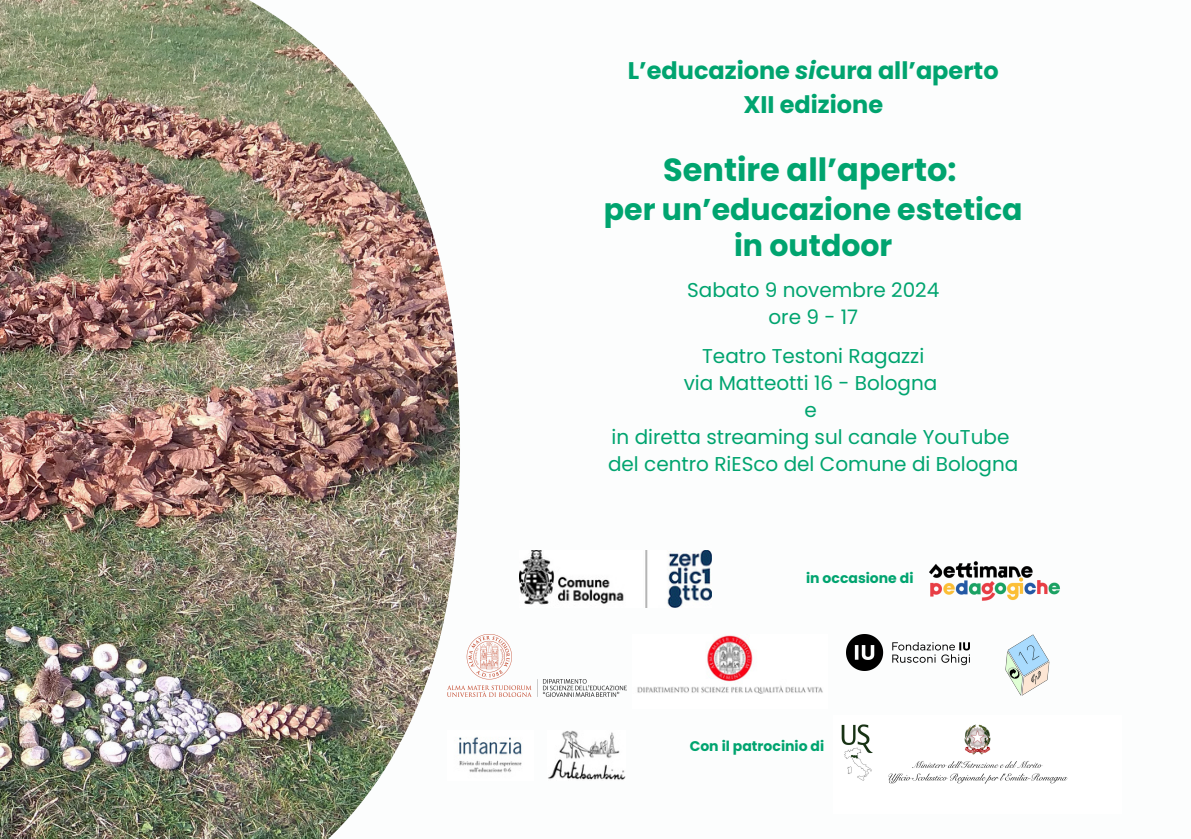
<style>
.page{position:relative;width:1191px;height:839px;background:#fff}
.page>*{position:absolute;margin:0;border:0;box-sizing:border-box;transform-origin:0 0}
.t1{font:700 32px "Poppins";color:#00a46f}
.t2{font:700 30px/36px "Poppins";color:#00a46f;text-align:center}
.t3{font:700 24px/33px "Poppins";color:#00a46f;text-align:center}
.t4{font:20px/27px "Poppins";color:#00a46f;text-align:center}
.t5{font:700 14px "Poppins";color:#00a46f}
.s1{font-style:italic}
</style>
<div class="page">
<img style="left:0;top:0;width:460px;height:838px">
<img style="left:520px;top:550px;width:192px;height:57px">
<img style="left:1005px;top:634px;width:45px;height:62px">
<img style="left:929px;top:561px;width:131px;height:40px">
<img style="left:847px;top:635px;width:123px;height:36px">
<img style="left:448px;top:730px;width:74px;height:50px">
<img style="left:448px;top:635px;width:178px;height:61px">
<img style="left:637px;top:635px;width:186px;height:59px">
<img style="left:841px;top:724px;width:227px;height:60px">
<img style="left:548px;top:730px;width:77px;height:50px">
<p class="t3" style="left:628px;top:55px;width:372px">L’educazione <span class="s1">si</span>cura all’aperto<br>XII edizione</p>
<p class="t1" style="left:663px;top:147px;width:295px">Sentire all’aperto:</p>
<p class="t2" style="left:604px;top:191px;width:420px">per un’educazione estetica in outdoor</p>
<p class="t4" style="left:687px;top:276px;width:254px">Sabato 9 novembre 2024 ore 9 - 17</p>
<p class="t4" style="left:608px;top:343px;width:412px">Teatro Testoni Ragazzi<br>via Matteotti 16 - Bologna<br>e<br>in diretta streaming sul canale YouTube del centro RiESco del Comune di Bologna</p>
<p class="t5" style="left:806px;top:567px;width:109px">in occasione di</p>
<p class="t5" style="left:690px;top:736px;width:136px">Con il patrocinio di</p>
</div>
